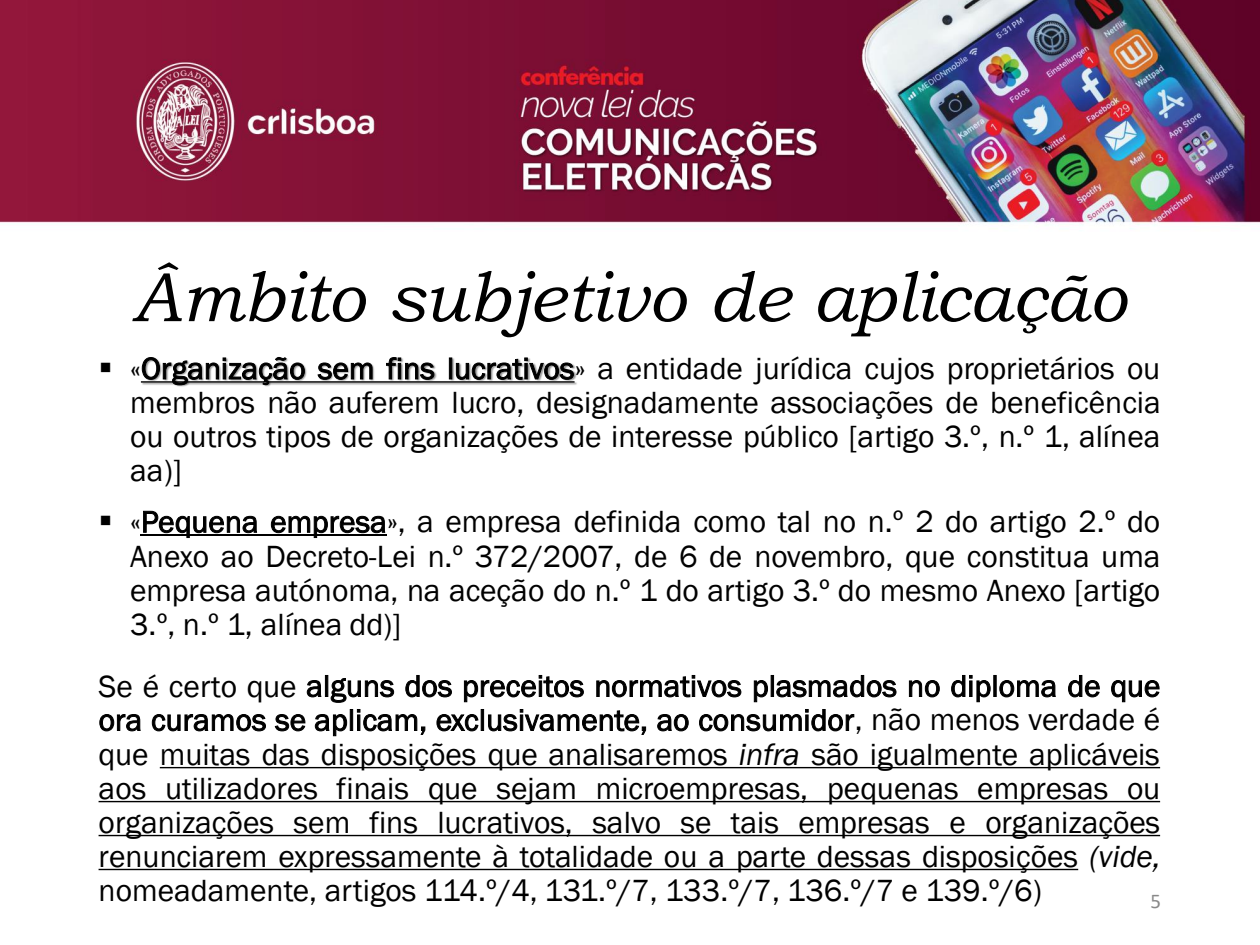
<style>
.page{position:relative;width:1260px;height:945px;background:#fff}
.page>*{position:absolute;margin:0;border:0;box-sizing:border-box;transform-origin:0 0}
.t1{font:italic 70px "Bookman Old Style";color:#000}
.t2{font:31.5px/33.9px "Franklin Gothic";color:#000;text-align:justify}
.t3{font:21px "Calibri";color:#898989}
.s1{font-style:italic}
</style>
<div class="page">
<img style="left:0;top:0;width:1260px;height:871px">
<img style="left:121px;top:338px;width:177px;height:70px">
<img style="left:140px;top:380px;width:158px;height:6px">
<svg style="left:141px;top:381px;width:157px;height:2px"></svg>
<img style="left:298px;top:338px;width:68px;height:70px">
<img style="left:366px;top:338px;width:61px;height:70px">
<img style="left:427px;top:338px;width:170px;height:70px">
<hr style="left:141px;top:535px;width:246px;height:1px;background:#000">
<svg style="left:160px;top:767px;width:1000px;height:1px"></svg>
<svg style="left:99px;top:801px;width:1061px;height:1px"></svg>
<svg style="left:99px;top:835px;width:1061px;height:1px"></svg>
<svg style="left:99px;top:869px;width:979px;height:1px"></svg>
<h1 class="t1" style="left:132px;top:255px;width:995px">Âmbito subjetivo de aplicação</h1>
<p class="t2" style="left:130px;top:351px;width:1032px;text-indent:-32px">▪ «Organização sem fins lucrativos» a entidade jurídica cujos proprietários ou membros não auferem lucro, designadamente associações de beneficência ou outros tipos de organizações de interesse público [artigo 3.º, n.º 1, alínea aa)]</p>
<p class="t2" style="left:130px;top:504px;width:1032px;text-indent:-32px">▪ «Pequena empresa», a empresa definida como tal no n.º 2 do artigo 2.º do Anexo ao Decreto-Lei n.º 372/2007, de 6 de novembro, que constitua uma empresa autónoma, na aceção do n.º 1 do artigo 3.º do mesmo Anexo [artigo 3.º, n.º 1, alínea dd)]</p>
<p class="t2" style="left:99px;top:668px;width:1063px">Se é certo que alguns dos preceitos normativos plasmados no diploma de que ora curamos se aplicam, exclusivamente, ao consumidor, não menos verdade é que muitas das disposições que analisaremos <span class="s1">infra</span> são igualmente aplicáveis aos utilizadores finais que sejam microempresas, pequenas empresas ou organizações sem fins lucrativos, salvo se tais empresas e organizações renunciarem expressamente à totalidade ou a parte dessas disposições <span class="s1">(vide, </span>nomeadamente, artigos 114.º/4, 131.º/7, 133.º/7, 136.º/7 e 139.º/6)</p>
<p class="t3" style="left:1151px;top:893px;width:12px">5</p>
</div>
